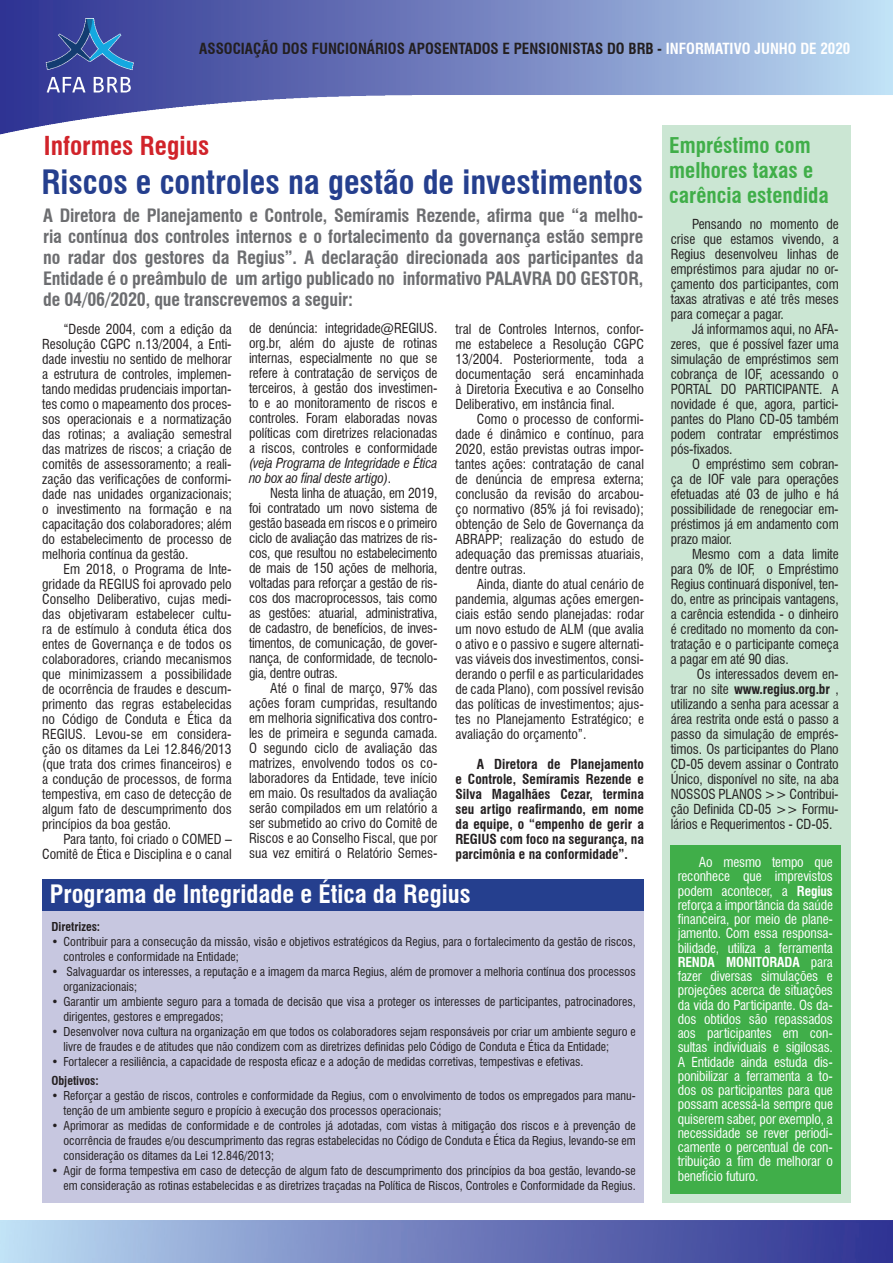
<style>
.page{position:relative;width:893px;height:1263px;background:#fff}
.page>*{position:absolute;margin:0;border:0;box-sizing:border-box;transform-origin:0 0}
.t1{font:700 condensed 32.85px "Swiss 721 BT";color:#253f8e}
.t2{font:700 condensed 25.5px "Swiss 721 BT";color:#d1232a}
.t3{font:700 condensed 24.75px "Swiss 721 BT";color:#fff}
.t4{font:700 condensed 21.15px "Swiss 721 BT";color:#40ae49}
.t5{font:700 condensed 18px/21px "Swiss 721 BT";letter-spacing:-.01em;color:#6c6d70;text-align:justify}
.t6{font:700 condensed 15px "Swiss 721 BT";color:#231f20}
.t7{font:condensed 13.5px/15px "Swiss 721 BT";letter-spacing:-.005em;color:#231f20;text-align:justify}
.t8{font:condensed 13.5px/14.2px "Swiss 721 BT";letter-spacing:-.01em;color:#fff;text-align:justify}
.t9{font:700 condensed 13.5px/15px "Swiss 721 BT";color:#231f20;text-align:justify}
.t10{font:condensed 12px/15px "Swiss 721 BT";color:#231f20}
.t11{font:700 condensed 12px "Swiss 721 BT";color:#231f20}
.s1{color:#fff}
.s2{font-style:italic}
.s3{font-weight:700}
</style>
<div class="page">
<img style="left:0;top:0;width:893px;height:144px">
<img style="left:0;top:1220px;width:893px;height:43px">
<div style="left:43px;top:880px;width:601px;height:322px;background:#c7c7e0"></div>
<div style="left:42px;top:879px;width:602px;height:31px;background:#253f8e"></div>
<div style="left:662px;top:125px;width:188px;height:1077px;background:#cbe6d3"></div>
<div style="left:671px;top:845px;width:170px;height:348px;background:#40ae49"></div>
<p class="t6" style="left:199px;top:39px;width:653px">ASSOCIAÇÃO DOS FUNCIONÁRIOS APOSENTADOS E PENSIONISTAS DO BRB - <span class="s1">INFORMATIVO JUNHO DE 2020</span></p>
<p class="t2" style="left:44px;top:130px;width:167px">Informes Regius</p>
<p class="t1" style="left:41px;top:163px;width:603px">Riscos e controles na gestão de investimentos</p>
<p class="t5" style="left:43px;top:205px;width:602px">A Diretora de Planejamento e Controle, Semíramis Rezende, afirma que “a melho&shy;ria contínua dos controles internos e o fortalecimento da governança estão sempre no radar dos gestores da Regius”. A declaração direcionada aos participantes da Entidade é o preâmbulo de um artigo publicado no informativo PALAVRA DO GESTOR, de 04/06/2020, que transcrevemos a seguir:</p>
<p class="t7" style="left:249px;top:321px;width:190px">de denúncia: integridade@REGIUS. org.br, além do ajuste de rotinas internas, especialmente no que se refere à contratação de serviços de terceiros, à gestão dos investimen&shy;to e ao monitoramento de riscos e controles. Foram elaboradas novas políticas com diretrizes relacionadas a riscos, controles e conformidade <span class="s2">(veja Programa de Integridade e Ética no box ao final deste artigo)</span>.</p>
<p class="t7" style="left:249px;top:486px;width:190px;text-indent:21px">Nesta linha de atuação, em 2019, foi contratado um novo sistema de gestão baseada em riscos e o primeiro ciclo de avaliação das matrizes de ris&shy;cos, que resultou no estabelecimento de mais de 150 ações de melhoria, voltadas para reforçar a gestão de ris&shy;cos dos macroprocessos, tais como as gestões: atuarial, administrativa, de cadastro, de benefícios, de inves&shy;timentos, de comunicação, de gover&shy;nança, de conformidade, de tecnolo&shy;gia, dentre outras.</p>
<p class="t7" style="left:249px;top:681px;width:190px;text-indent:21px">Até o final de março, 97% das ações foram cumpridas, resultando em melhoria significativa dos contro&shy;les de primeira e segunda camada.<br>O segundo ciclo de avaliação das matrizes, envolvendo todos os co&shy;laboradores da Entidade, teve início em maio. Os resultados da avaliação serão compilados em um relatório a ser submetido ao crivo do Comitê de Riscos e ao Conselho Fiscal, que por sua vez emitirá o Relatório Semes-</p>
<p class="t7" style="left:455px;top:321px;width:190px">tral de Controles Internos, confor&shy;me estabelece a Resolução CGPC 13/2004. Posteriormente, toda a documentação será encaminhada à Diretoria Executiva e ao Conselho Deliberativo, em instância final.</p>
<p class="t7" style="left:455px;top:411px;width:190px;text-indent:21px">Como o processo de conformi&shy;dade é dinâmico e contínuo, para 2020, estão previstas outras impor&shy;tantes ações: contratação de canal de denúncia de empresa externa; conclusão da revisão do arcabou&shy;ço normativo (85% já foi revisado); obtenção de Selo de Governança da ABRAPP; realização do estudo de adequação das premissas atuariais, dentre outras.</p>
<p class="t7" style="left:455px;top:576px;width:190px;text-indent:21px">Ainda, diante do atual cenário de pandemia, algumas ações emergen&shy;ciais estão sendo planejadas: rodar um novo estudo de ALM (que avalia o ativo e o passivo e sugere alternati&shy;vas viáveis dos investimentos, consi&shy;derando o perfil e as particularidades de cada Plano), com possível revisão das políticas de investimentos; ajus&shy;tes no Planejamento Estratégico; e avaliação do orçamento”.</p>
<p class="t9" style="left:455px;top:756px;width:190px;text-indent:21px">A Diretora de Planejamento e Controle, Semíramis Rezende e Silva Magalhães Cezar, termina seu artigo reafirmando, em nome da equipe, o “empenho de gerir a REGIUS com foco na segurança, na parcimônia e na conformidade”.</p>
<p class="t7" style="left:42px;top:322px;width:191px;text-indent:21px">“Desde 2004, com a edição da Resolução CGPC n.13/2004, a Enti&shy;dade investiu no sentido de melhorar a estrutura de controles, implemen&shy;tando medidas prudenciais importan&shy;tes como o mapeamento dos proces&shy;sos operacionais e a normatização das rotinas; a avaliação semestral das matrizes de riscos; a criação de comitês de assessoramento; a reali&shy;zação das verificações de conformi&shy;dade nas unidades organizacionais; o investimento na formação e na capacitação dos colaboradores; além do estabelecimento de processo de melhoria contínua da gestão.</p>
<p class="t7" style="left:42px;top:562px;width:191px;text-indent:21px">Em 2018, o Programa de Inte&shy;gridade da REGIUS foi aprovado pelo Conselho Deliberativo, cujas medi&shy;das objetivaram estabelecer cultu&shy;ra de estímulo à conduta ética dos entes de Governança e de todos os colaboradores, criando mecanismos que minimizassem a possibilidade de ocorrência de fraudes e descum&shy;primento das regras estabelecidas no Código de Conduta e Ética da REGIUS. Levou-se em considera&shy;ção os ditames da Lei 12.846/2013 (que trata dos crimes financeiros) e a condução de processos, de forma tempestiva, em caso de detecção de algum fato de descumprimento dos princípios da boa gestão.</p>
<p class="t7" style="left:42px;top:832px;width:191px;text-align:right">Para tanto, foi criado o COMED –<br>Comitê de Ética e Disciplina e o canal</p>
<p class="t3" style="left:50px;top:879px;width:422px">Programa de Integridade e Ética da Regius</p>
<p class="t11" style="left:51px;top:919px;width:50px">Diretrizes:</p>
<p class="t10" style="left:63px;top:934px;width:574px;text-indent:-12px">• Contribuir para a consecução da missão, visão e objetivos estratégicos da Regius, para o fortalecimento da gestão de riscos, controles e conformidade na Entidade;</p>
<p class="t10" style="left:63px;top:964px;width:574px;text-indent:-12px">• Salvaguardar os interesses, a reputação e a imagem da marca Regius, além de promover a melhoria contínua dos processos organizacionais;</p>
<p class="t10" style="left:63px;top:994px;width:574px;text-indent:-12px">• Garantir um ambiente seguro para a tomada de decisão que visa a proteger os interesses de participantes, patrocinadores, dirigentes, gestores e empregados;</p>
<p class="t10" style="left:63px;top:1024px;width:574px;text-indent:-12px">• Desenvolver nova cultura na organização em que todos os colaboradores sejam responsáveis por criar um ambiente seguro e livre de fraudes e de atitudes que não condizem com as diretrizes definidas pelo Código de Conduta e Ética da Entidade;</p>
<p class="t10" style="left:51px;top:1054px;width:534px">• Fortalecer a resiliência, a capacidade de resposta eficaz e a adoção de medidas corretivas, tempestivas e efetivas.</p>
<p class="t11" style="left:51px;top:1074px;width:49px">Objetivos:</p>
<p class="t10" style="left:63px;top:1088px;width:574px;text-indent:-12px">• Reforçar a gestão de riscos, controles e conformidade da Regius, com o envolvimento de todos os empregados para manu&shy;tenção de um ambiente seguro e propício à execução dos processos operacionais;</p>
<p class="t10" style="left:63px;top:1118px;width:574px;text-align:justify;text-indent:-12px">• Aprimorar as medidas de conformidade e de controles já adotadas, com vistas à mitigação dos riscos e à prevenção de ocorrência de fraudes e/ou descumprimento das regras estabelecidas no Código de Conduta e Ética da Regius, levando-se em consideração os ditames da Lei 12.846/2013;</p>
<p class="t10" style="left:51px;top:1163px;width:586px;text-align:right">• Agir de forma tempestiva em caso de detecção de algum fato de descumprimento dos princípios da boa gestão, levando-se em consideração as rotinas estabelecidas e as diretrizes traçadas na Política de Riscos, Controles e Conformidade da Regius.</p>
<p class="t4" style="left:669px;top:132px;width:143px">Empréstimo com</p>
<p class="t4" style="left:669px;top:158px;width:145px">melhores taxas e</p>
<p class="t4" style="left:669px;top:183px;width:161px">carência estendida</p>
<p class="t7" style="left:671px;top:217px;width:169px;text-indent:21px">Pensando no momento de crise que estamos vivendo, a Regius desenvolveu linhas de empréstimos para ajudar no or&shy;çamento dos participantes, com taxas atrativas e até três meses para começar a pagar.</p>
<p class="t7" style="left:671px;top:322px;width:169px;text-indent:21px">Já informamos aqui, no AFA&shy;zeres, que é possível fazer uma simulação de empréstimos sem cobrança de IOF, acessando o PORTAL DO PARTICIPANTE. A novidade é que, agora, partici&shy;pantes do Plano CD-05 também podem contratar empréstimos pós-fixados.</p>
<p class="t7" style="left:671px;top:457px;width:169px;text-indent:21px">O empréstimo sem cobran&shy;ça de IOF vale para operações efetuadas até 03 de julho e há possibilidade de renegociar em&shy;préstimos já em andamento com prazo maior.</p>
<p class="t7" style="left:671px;top:547px;width:169px;text-indent:21px">Mesmo com a data limite para 0% de IOF, o Empréstimo Regius continuará disponível, ten&shy;do, entre as principais vantagens, a carência estendida - o dinheiro é creditado no momento da con&shy;tratação e o participante começa a pagar em até 90 dias.</p>
<p class="t7" style="left:671px;top:667px;width:169px;text-indent:26px">Os interessados devem en&shy;trar no site <span class="s3">www.regius.org.br</span> , utilizando a senha para acessar a área restrita onde está o passo a passo da simulação de emprés&shy;timos. Os participantes do Plano CD-05 devem assinar o Contrato Único, disponível no site, na aba NOSSOS PLANOS &gt;&gt; Contribui&shy;ção Definida CD-05 &gt;&gt; Formu&shy;lários e Requerimentos - CD-05.</p>
<p class="t8" style="left:678px;top:855px;width:157px;text-indent:21px">Ao mesmo tempo que reconhece que imprevistos podem acontecer, a <span class="s3">Regius </span>reforça a importância da saúde financeira, por meio de plane&shy;jamento. Com essa responsa&shy;bilidade, utiliza a ferramenta <span class="s3">RENDA MONITORADA</span> para fazer diversas simulações e projeções acerca de situações da vida do Participante. Os da&shy;dos obtidos são repassados aos participantes em con&shy;sultas individuais e sigilosas.<br>A Entidade ainda estuda dis&shy;ponibilizar a ferramenta a to&shy;dos os participantes para que possam acessá-la sempre que quiserem saber, por exemplo, a necessidade se rever periodi&shy;camente o percentual de con&shy;tribuição a fim de melhorar o benefício futuro.</p>
</div>
